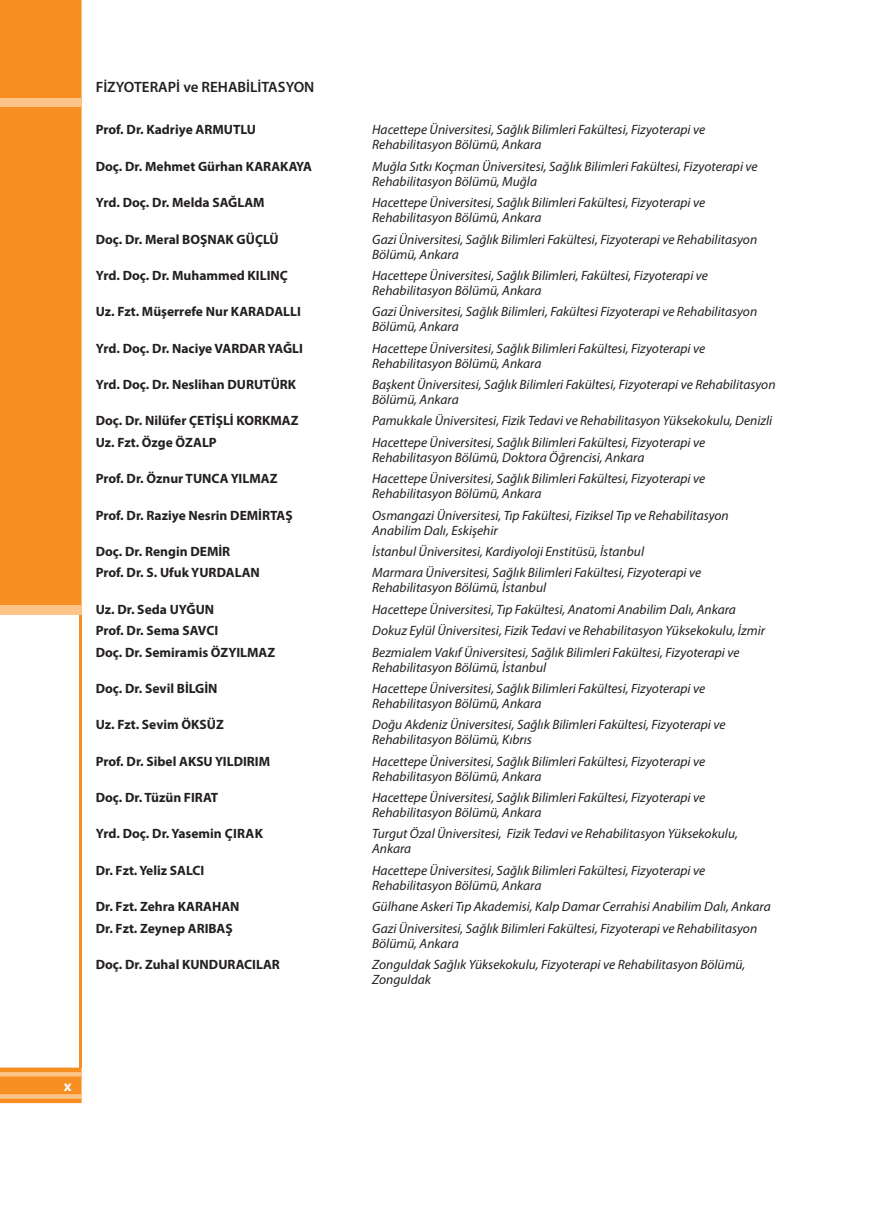
<style>
.page{position:relative;width:872px;height:1212px;background:#fff}
.page>*{position:absolute;margin:0;border:0;box-sizing:border-box;transform-origin:0 0}
.t1{font:600 15px "Myriad Pro";color:#231f20}
.t2{font:700 15px "Myriad Pro";color:#fff}
.t3{font:italic 13.5px/15px "Myriad Pro";color:#231f20}
.t4{font:700 13.5px "Myriad Pro";color:#231f20}
</style>
<div class="page">
<div style="left:0;top:0;width:81px;height:613px;background:#f68e22"></div>
<div style="left:0;top:0;width:82px;height:614px;border:2px solid #f68e22"></div>
<hr style="left:79px;top:613px;width:3px;height:454px;background:#f68e22">
<div style="left:0;top:98px;width:81px;height:9px;background:#fcc488"></div>
<div style="left:0;top:605px;width:82px;height:9px;background:#fcc488"></div>
<div style="left:0;top:1068px;width:81px;height:34px;background:#f68e22"></div>
<div style="left:0;top:1067px;width:82px;height:36px;border:2px solid #f68e22"></div>
<div style="left:0;top:1072px;width:82px;height:4px;border:2px solid #fcc488"></div>
<div style="left:0;top:1094px;width:82px;height:4px;border:2px solid #fcc488"></div>
<p class="t1" style="left:96px;top:77px;width:220px">FİZYOTERAPİ ve REHABİLİTASYON</p>
<p class="t4" style="left:96px;top:121px;width:162px">Prof. Dr. Kadriye ARMUTLU</p>
<p class="t3" style="left:372px;top:122px;width:334px">Hacettepe Üniversitesi, Sağlık Bilimleri Fakültesi, Fizyoterapi ve<br>Rehabilitasyon Bölümü, Ankara</p>
<p class="t4" style="left:96px;top:157px;width:218px">Doç. Dr. Mehmet Gürhan KARAKAYA</p>
<p class="t3" style="left:372px;top:159px;width:387px">Muğla Sıtkı Koçman Üniversitesi, Sağlık Bilimleri Fakültesi, Fizyoterapi ve<br>Rehabilitasyon Bölümü, Muğla</p>
<p class="t4" style="left:96px;top:194px;width:170px">Yrd. Doç. Dr. Melda SAĞLAM</p>
<p class="t3" style="left:372px;top:195px;width:334px">Hacettepe Üniversitesi, Sağlık Bilimleri Fakültesi, Fizyoterapi ve<br>Rehabilitasyon Bölümü, Ankara</p>
<p class="t4" style="left:96px;top:230px;width:184px">Doç. Dr. Meral BOŞNAK GÜÇLÜ</p>
<p class="t3" style="left:372px;top:231px;width:386px">Gazi Üniversitesi, Sağlık Bilimleri Fakültesi, Fizyoterapi ve Rehabilitasyon<br>Bölümü, Ankara</p>
<p class="t4" style="left:96px;top:267px;width:194px">Yrd. Doç. Dr. Muhammed KILINÇ</p>
<p class="t3" style="left:372px;top:268px;width:337px">Hacettepe Üniversitesi, Sağlık Bilimleri, Fakültesi, Fizyoterapi ve<br>Rehabilitasyon Bölümü, Ankara</p>
<p class="t4" style="left:96px;top:303px;width:207px">Uz. Fzt. Müşerrefe Nur KARADALLI</p>
<p class="t3" style="left:372px;top:304px;width:386px">Gazi Üniversitesi, Sağlık Bilimleri, Fakültesi Fizyoterapi ve Rehabilitasyon<br>Bölümü, Ankara</p>
<p class="t4" style="left:96px;top:339px;width:209px">Yrd. Doç. Dr. Naciye VARDAR YAĞLI</p>
<p class="t3" style="left:372px;top:340px;width:334px">Hacettepe Üniversitesi, Sağlık Bilimleri Fakültesi, Fizyoterapi ve<br>Rehabilitasyon Bölümü, Ankara</p>
<p class="t4" style="left:96px;top:376px;width:202px">Yrd. Doç. Dr. Neslihan DURUTÜRK</p>
<p class="t3" style="left:372px;top:377px;width:405px">Başkent Üniversitesi, Sağlık Bilimleri Fakültesi, Fizyoterapi ve Rehabilitasyon<br>Bölümü, Ankara</p>
<p class="t4" style="left:96px;top:412px;width:204px">Doç. Dr. Nilüfer ÇETİŞLİ KORKMAZ</p>
<p class="t3" style="left:372px;top:413px;width:402px">Pamukkale Üniversitesi, Fizik Tedavi ve Rehabilitasyon Yüksekokulu, Denizli</p>
<p class="t4" style="left:96px;top:433px;width:123px">Uz. Fzt. Özge ÖZALP</p>
<p class="t3" style="left:372px;top:435px;width:334px">Hacettepe Üniversitesi, Sağlık Bilimleri Fakültesi, Fizyoterapi ve<br>Rehabilitasyon Bölümü, Doktora Öğrencisi, Ankara</p>
<p class="t4" style="left:96px;top:470px;width:183px">Prof. Dr. Öznur TUNCA YILMAZ</p>
<p class="t3" style="left:372px;top:471px;width:334px">Hacettepe Üniversitesi, Sağlık Bilimleri Fakültesi, Fizyoterapi ve<br>Rehabilitasyon Bölümü, Ankara</p>
<p class="t4" style="left:96px;top:506px;width:198px">Prof. Dr. Raziye Nesrin DEMİRTAŞ</p>
<p class="t3" style="left:372px;top:507px;width:358px">Osmangazi Üniversitesi, Tıp Fakültesi, Fiziksel Tıp ve Rehabilitasyon<br>Anabilim Dalı, Eskişehir</p>
<p class="t4" style="left:96px;top:543px;width:136px">Doç. Dr. Rengin DEMİR</p>
<p class="t3" style="left:372px;top:544px;width:273px">İstanbul Üniversitesi, Kardiyoloji Enstitüsü, İstanbul</p>
<p class="t4" style="left:96px;top:564px;width:166px">Prof. Dr. S. Ufuk YURDALAN</p>
<p class="t3" style="left:372px;top:565px;width:330px">Marmara Üniversitesi, Sağlık Bilimleri Fakültesi, Fizyoterapi ve<br>Rehabilitasyon Bölümü, İstanbul</p>
<p class="t4" style="left:96px;top:600px;width:120px">Uz. Dr. Seda UYĞUN</p>
<p class="t3" style="left:372px;top:601px;width:365px">Hacettepe Üniversitesi, Tıp Fakültesi, Anatomi Anabilim Dalı, Ankara</p>
<p class="t4" style="left:96px;top:622px;width:124px">Prof. Dr. Sema SAVCI</p>
<p class="t3" style="left:372px;top:623px;width:394px">Dokuz Eylül Üniversitesi, Fizik Tedavi ve Rehabilitasyon Yüksekokulu, İzmir</p>
<p class="t4" style="left:96px;top:643px;width:181px">Doç. Dr. Semiramis ÖZYILMAZ</p>
<p class="t3" style="left:372px;top:644px;width:369px">Bezmialem Vakıf Üniversitesi, Sağlık Bilimleri Fakültesi, Fizyoterapi ve<br>Rehabilitasyon Bölümü, İstanbul</p>
<p class="t4" style="left:96px;top:679px;width:123px">Doç. Dr. Sevil BİLGİN</p>
<p class="t3" style="left:372px;top:681px;width:334px">Hacettepe Üniversitesi, Sağlık Bilimleri Fakültesi, Fizyoterapi ve<br>Rehabilitasyon Bölümü, Ankara</p>
<p class="t4" style="left:96px;top:716px;width:130px">Uz. Fzt. Sevim ÖKSÜZ</p>
<p class="t3" style="left:372px;top:717px;width:355px">Doğu Akdeniz Üniversitesi, Sağlık Bilimleri Fakültesi, Fizyoterapi ve<br>Rehabilitasyon Bölümü, Kıbrıs</p>
<p class="t4" style="left:96px;top:752px;width:176px">Prof. Dr. Sibel AKSU YILDIRIM</p>
<p class="t3" style="left:372px;top:753px;width:334px">Hacettepe Üniversitesi, Sağlık Bilimleri Fakültesi, Fizyoterapi ve<br>Rehabilitasyon Bölümü, Ankara</p>
<p class="t4" style="left:96px;top:789px;width:124px">Doç. Dr. Tüzün FIRAT</p>
<p class="t3" style="left:372px;top:790px;width:334px">Hacettepe Üniversitesi, Sağlık Bilimleri Fakültesi, Fizyoterapi ve<br>Rehabilitasyon Bölümü, Ankara</p>
<p class="t4" style="left:96px;top:825px;width:169px">Yrd. Doç. Dr. Yasemin ÇIRAK</p>
<p class="t3" style="left:372px;top:826px;width:367px">Turgut Özal Üniversitesi, Fizik Tedavi ve Rehabilitasyon Yüksekokulu,<br>Ankara</p>
<p class="t4" style="left:96px;top:861px;width:110px">Dr. Fzt. Yeliz SALCI</p>
<p class="t3" style="left:372px;top:862px;width:334px">Hacettepe Üniversitesi, Sağlık Bilimleri Fakültesi, Fizyoterapi ve<br>Rehabilitasyon Bölümü, Ankara</p>
<p class="t4" style="left:96px;top:898px;width:145px">Dr. Fzt. Zehra KARAHAN</p>
<p class="t3" style="left:372px;top:899px;width:400px">Gülhane Askeri Tıp Akademisi, Kalp Damar Cerrahisi Anabilim Dalı, Ankara</p>
<p class="t4" style="left:96px;top:919px;width:139px">Dr. Fzt. Zeynep ARIBAŞ</p>
<p class="t3" style="left:372px;top:920px;width:386px">Gazi Üniversitesi, Sağlık Bilimleri Fakültesi, Fizyoterapi ve Rehabilitasyon<br>Bölümü, Ankara</p>
<p class="t4" style="left:96px;top:955px;width:186px">Doç. Dr. Zuhal KUNDURACILAR</p>
<p class="t3" style="left:372px;top:957px;width:375px">Zonguldak Sağlık Yüksekokulu, Fizyoterapi ve Rehabilitasyon Bölümü,<br>Zonguldak</p>
<p class="t2" style="left:64px;top:1076px;width:9px">x</p>
</div>
